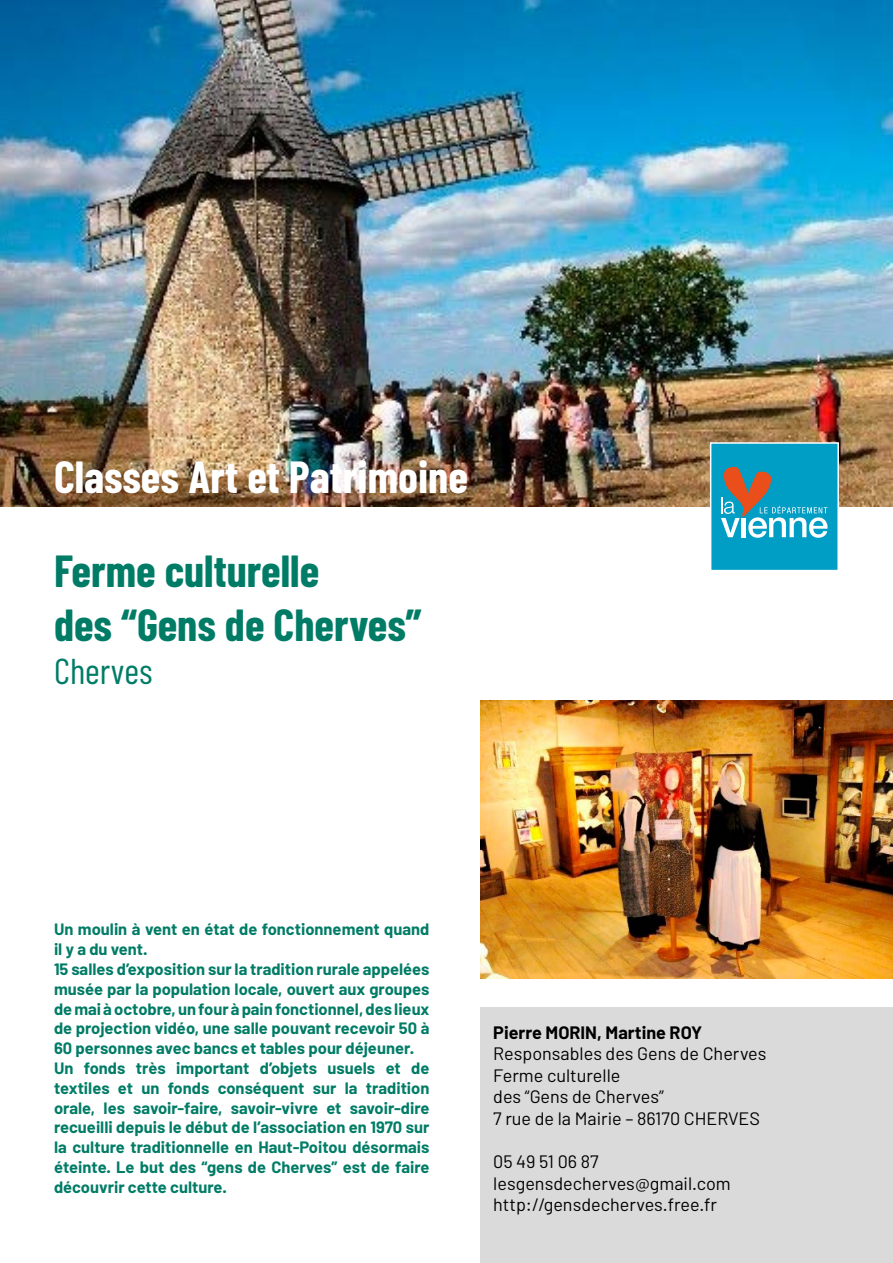
<style>
.page{position:relative;width:893px;height:1263px;background:#fff}
.page>*{position:absolute;margin:0;border:0;box-sizing:border-box;transform-origin:0 0}
.t1{font:700 45px/54px "Barlow Condensed";color:#007c66}
.t2{font:700 45px "Barlow Condensed";color:#fff}
.t3{font:36px "Barlow Condensed";color:#007c66}
.t4{font:18px/21.6px "Barlow";color:#000}
.t5{font:700 18px "Barlow";color:#000}
.t6{font:700 16.5px/19.8px "Barlow";color:#007c66}
</style>
<div class="page">
<img style="left:0;top:0;width:893px;height:507px">
<div style="left:480px;top:1008px;width:413px;height:255px;background:#dadada"></div>
<img style="left:480px;top:701px;width:413px;height:277px">
<div style="left:711px;top:443px;width:127px;height:127px;background:#009dc5"></div>
<svg style="left:721px;top:466px;width:107px;height:72px"></svg>
<div style="left:710px;top:442px;width:129px;height:129px;border:2px solid #fff"></div>
<h1 class="t2" style="left:54px;top:449px;width:415px">Classes Art et Patrimoine</h1>
<h1 class="t1" style="left:54px;top:543px;width:369px">Ferme culturelle<br>des “Gens de Cherves”</h1>
<h2 class="t3" style="left:54px;top:648px;width:100px">Cherves</h2>
<p class="t6" style="left:54px;top:919px;width:377px">Un moulin à vent en état de fonctionnement quand il y a du vent.<br>15 salles d’exposition sur la tradition rurale appelées musée par la population locale, ouvert aux groupes de mai à octobre, un four à pain fonctionnel, des lieux de projection vidéo, une salle pouvant recevoir 50 à 60 personnes avec bancs et tables pour déjeuner.<br>Un fonds très important d’objets usuels et de textiles et un fonds conséquent sur la tradition orale, les savoir-faire, savoir-vivre et savoir-dire recueilli depuis le début de l’association en 1970 sur la culture traditionnelle en Haut-Poitou désormais éteinte. Le but des “gens de Cherves” est de faire découvrir cette culture.</p>
<p class="t5" style="left:493px;top:1021px;width:211px">Pierre MORIN, Martine ROY</p>
<p class="t4" style="left:493px;top:1042px;width:275px">Responsables des Gens de Cherves<br>Ferme culturelle<br>des “Gens de Cherves”<br>7 rue de la Mairie – 86170 CHERVES</p>
<p class="t4" style="left:493px;top:1150px;width:239px">05 49 51 06 87 lesgensdecherves@gmail.com http://gensdecherves.free.fr</p>
</div>
